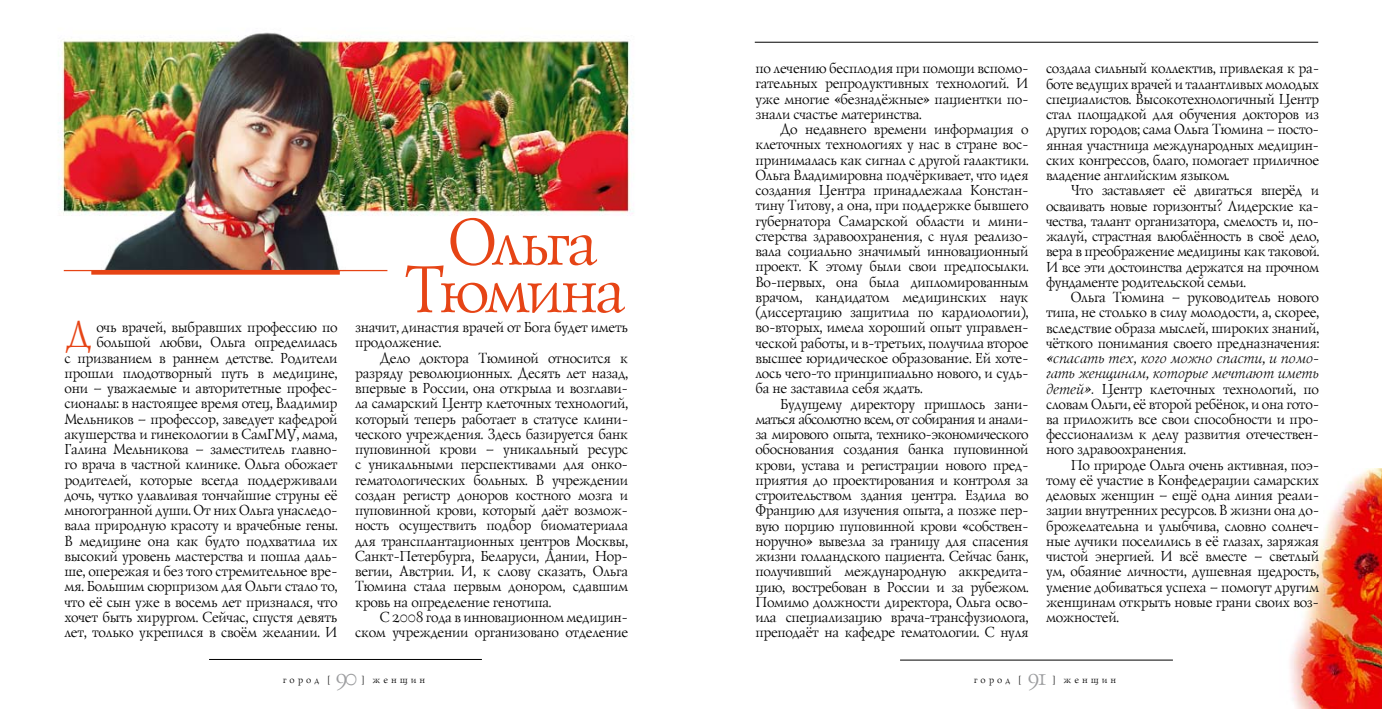
<style>
.page{position:relative;width:1382px;height:709px;background:#fff}
.page>*{position:absolute;margin:0;border:0;box-sizing:border-box;transform-origin:0 0}
.t1{font:67.5px/47.5px "Lazurski Exp Od CTT";letter-spacing:-.04em;color:#e64415;text-align:center;scale:.96 1}
.t2{font:37.5px "Lazurski Exp Od CTT";color:#e64415;scale:.96 1}
.t3{font:22.5px "Lazurski Exp Od CTT";color:#9c9d9f}
.t4{font:15px/15.2px "Lazurski Exp Od CTT";color:#000;text-align:justify;scale:.96 1}
.t5{font:10px "Lazurski Exp Od CTT";letter-spacing:.35em;color:#000;scale:.96 1}
.s1{font-style:italic}
</style>
<div class="page">
<hr style="left:209px;top:659px;width:273px;height:1px;background:#000">
<hr style="left:755px;top:42px;width:563px;height:1px;background:#000">
<hr style="left:900px;top:659px;width:273px;height:1px;background:#000">
<img style="left:58px;top:32px;width:576px;height:239px">
<img style="left:1290px;top:469px;width:92px;height:240px">
<hr style="left:64px;top:270px;width:323px;height:1px;background:#e64415">
<svg style="left:91px;top:271px;width:249px;height:4px"></svg>
<h1 class="t1" style="left:402px;top:216px;width:230px">Ольга<br>Тюмина</h1>
<h2 class="t2" style="left:64px;top:310px;width:28px">Д</h2>
<p class="t4" style="left:64px;top:319px;width:286px;text-align:right">очь врачей, выбравших профессию по большой любви, Ольга определилась<br>с призванием в раннем детстве. Родители прошли плодотворный путь в медицине, они – уважаемые и авторитетные профес&shy;сионалы: в настоящее время отец, Владимир Мельников – профессор, заведует кафедрой акушерства и гинекологии в СамГМУ, мама, Галина Мельникова – заместитель главно&shy;го врача в частной клинике. Ольга обожает родителей, которые всегда поддерживали дочь, чутко улавливая тончайшие струны её многогранной души. От них Ольга унаследо&shy;вала природную красоту и врачебные гены.<br>В медицине она как будто подхватила их высокий уровень мастерства и пошла даль&shy;ше, опережая и без того стремительное вре&shy;мя. Большим сюрпризом для Ольги стало то, что её сын уже в восемь лет признался, что хочет быть хирургом. Сейчас, спустя девять лет, только укрепился в своём желании. И</p>
<p class="t4" style="left:354px;top:319px;width:286px">значит, династия врачей от Бога будет иметь продолжение.</p>
<p class="t4" style="left:354px;top:349px;width:286px;text-indent:25px">Дело доктора Тюминой относится к разряду революционных. Десять лет назад, впервые в России, она открыла и возглави&shy;ла самарский Центр клеточных технологий, который теперь работает в статусе клини&shy;ческого учреждения. Здесь базируется банк пуповинной крови – уникальный ресурс с уникальными перспективами для онко&shy;гематологических больных. В учреждении создан регистр доноров костного мозга и пуповинной крови, который даёт возмож&shy;ность осуществить подбор биоматериала для трансплантационных центров Москвы, Санкт-Петербурга, Беларуси, Дании, Нор&shy;вегии, Австрии. И, к слову сказать, Ольга Тюмина стала первым донором, сдавшим кровь на определение генотипа.</p>
<p class="t4" style="left:354px;top:609px;width:286px;text-align:right">С 2008 года в инновационном медицин&shy;ском учреждении организовано отделение</p>
<p class="t4" style="left:755px;top:60px;width:286px">по лечению бесплодия при помощи вспомо&shy;гательных репродуктивных технологий. И уже многие «безнадёжные» пациентки по&shy;знали счастье материнства.</p>
<p class="t4" style="left:755px;top:121px;width:286px;text-indent:25px">До недавнего времени информация о клеточных технологиях у нас в стране вос&shy;принималась как сигнал с другой галактики.<br>Ольга Владимировна подчёркивает, что идея создания Центра принадлежала Констан&shy;тину Титову, а она, при поддержке бывшего губернатора Самарской области и мини&shy;стерства здравоохранения, с нуля реализо&shy;вала социально значимый инновационный проект. К этому были свои предпосылки.<br>Во-первых, она была дипломированным врачом, кандидатом медицинских наук (диссертацию защитила по кардиологии), во-вторых, имела хороший опыт управлен&shy;ческой работы, и в-третьих, получила второе высшее юридическое образование. Ей хоте&shy;лось чего-то принципиально нового, и судь&shy;ба не заставила себя ждать.</p>
<p class="t4" style="left:755px;top:395px;width:286px;text-indent:25px">Будущему директору пришлось зани&shy;маться абсолютно всем, от собирания и анали&shy;за мирового опыта, технико-экономического обоснования создания банка пуповинной крови, устава и регистрации нового пред&shy;приятия до проектирования и контроля за строительством здания центра. Ездила во Францию для изучения опыта, а позже пер&shy;вую порцию пуповинной крови «собствен&shy;норучно» вывезла за границу для спасения жизни голландского пациента. Сейчас банк, получивший международную аккредита&shy;цию, востребован в России и за рубежом.<br>Помимо должности директора, Ольга осво&shy;ила специализацию врача-трансфузиолога, преподаёт на кафедре гематологии. С нуля</p>
<p class="t4" style="left:1045px;top:60px;width:286px">создала сильный коллектив, привлекая к ра&shy;боте ведущих врачей и талантливых молодых специалистов. Высокотехнологичный Центр стал площадкой для обучения докторов из других городов; сама Ольга Тюмина – посто&shy;янная участница международных медицин&shy;ских конгрессов, благо, помогает приличное владение английским языком.</p>
<p class="t4" style="left:1045px;top:182px;width:286px;text-indent:25px">Что заставляет её двигаться вперёд и осваивать новые горизонты? Лидерские ка&shy;чества, талант организатора, смелость и, по&shy;жалуй, страстная влюблённость в своё дело, вера в преображение медицины как таковой.<br>И все эти достоинства держатся на прочном фундаменте родительской семьи.</p>
<p class="t4" style="left:1045px;top:289px;width:286px;text-indent:25px">Ольга Тюмина – руководитель нового типа, не столько в силу молодости, а, скорее, вследствие образа мыслей, широких знаний, чёткого понимания своего предназначения:</p>
<p class="t4" style="left:1045px;top:350px;width:286px"><span class="s1">«спасать тех, кого можно спасти, и помо&shy;гать женщинам, которые мечтают иметь детей».</span> Центр клеточных технологий, по словам Ольги, её второй ребёнок, и она гото&shy;ва приложить все свои способности и про&shy;фессионализм к делу развития отечествен&shy;ного здравоохранения.</p>
<p class="t4" style="left:1045px;top:456px;width:286px;text-indent:25px">По природе Ольга очень активная, поэ&shy;тому её участие в Конфедерации самарских деловых женщин – ещё одна линия реали&shy;зации внутренних ресурсов. В жизни она до&shy;брожелательна и улыбчива, словно солнеч&shy;ные лучики поселились в её глазах, заряжая чистой энергией. И всё вместе – светлый ум, обаяние личности, душевная щедрость, умение добиваться успеха – помогут другим женщинам открыть новые грани своих воз&shy;можностей.</p>
<h3 class="t3" style="left:335px;top:662px;width:23px">90</h3>
<p class="t5" style="left:973px;top:672px;width:51px">город [</p>
<p class="t5" style="left:1052px;top:672px;width:68px">] женщин</p>
<h3 class="t3" style="left:1027px;top:662px;width:21px">91</h3>
<p class="t5" style="left:282px;top:672px;width:51px">город [</p>
<p class="t5" style="left:361px;top:672px;width:68px">] женщин</p>
</div>
